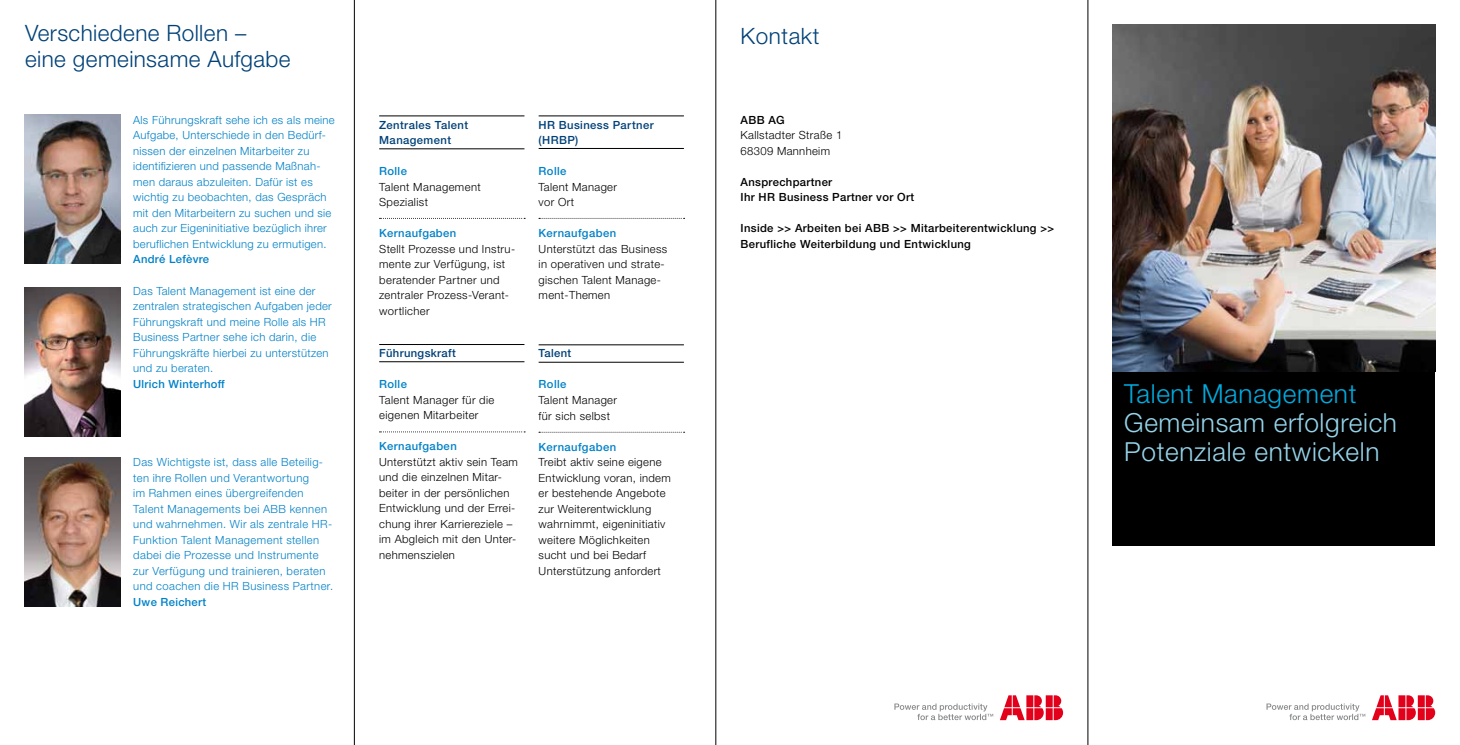
<style>
.page{position:relative;width:1460px;height:745px;background:#fff}
.page>*{position:absolute;margin:0;border:0;box-sizing:border-box;transform-origin:0 0}
.t1{font:300 26.25px/28.8px "Helvetica Neue LT Pro";letter-spacing:.025em;color:#95d4ea}
.t2{font:300 26.25px "Helvetica Neue LT Pro";letter-spacing:.025em;color:#00abdf}
.t3{font:300 22.5px "Helvetica Neue LT Pro";letter-spacing:.02em;color:#004178}
.t4{font:300 22.5px "Helvetica Neue LT";letter-spacing:.025em;color:#004178}
.t5{font:300 11.25px/15.5px "Helvetica Neue LT Pro";letter-spacing:.03em;color:#000}
.t6{font:300 11.25px/15.5px "Helvetica Neue LT";letter-spacing:.025em;color:#0081c7}
.t7{font:300 11.25px/15.5px "Helvetica Neue LT Pro";letter-spacing:.035em;color:#0081c7}
.t8{font:500 11.25px/15.5px "Helvetica Neue LT Pro";letter-spacing:.03em;color:#000}
.t9{font:500 11.25px "Helvetica Neue LT";letter-spacing:.03em;color:#0081c7}
.t10{font:500 11.25px/15.5px "Helvetica Neue LT";letter-spacing:.04em;color:#004178}
.t11{font:500 11.25px "Helvetica Neue LT Pro";letter-spacing:.03em;color:#004178}
.t12{font:500 11.25px "Helvetica Neue LT Pro";letter-spacing:.03em;color:#0081c7}
</style>
<div class="page">
<img style="left:1113px;top:25px;width:322px;height:346px">
<svg style="left:894px;top:703px;width:99px;height:16px"></svg>
<svg style="left:1000px;top:695px;width:63px;height:24px"></svg>
<svg style="left:1266px;top:703px;width:99px;height:16px"></svg>
<svg style="left:1372px;top:695px;width:63px;height:24px"></svg>
<div style="left:1113px;top:371px;width:322px;height:174px;background:#000"></div>
<img style="left:25px;top:115px;width:95px;height:149px">
<img style="left:25px;top:457px;width:95px;height:149px">
<img style="left:25px;top:287px;width:95px;height:148px">
<hr style="left:354px;top:0;width:1px;height:744px;background:#000">
<hr style="left:716px;top:0;width:1px;height:744px;background:#000">
<hr style="left:1088px;top:0;width:1px;height:744px;background:#000">
<hr style="left:379px;top:116px;width:145px;height:1px;background:#000">
<hr style="left:379px;top:148px;width:145px;height:1px;background:#000">
<svg style="left:379px;top:218px;width:146px;height:1px"></svg>
<hr style="left:539px;top:116px;width:145px;height:1px;background:#000">
<hr style="left:539px;top:148px;width:145px;height:1px;background:#000">
<svg style="left:539px;top:218px;width:146px;height:1px"></svg>
<hr style="left:379px;top:344px;width:145px;height:1px;background:#000">
<hr style="left:379px;top:361px;width:145px;height:1px;background:#000">
<svg style="left:379px;top:431px;width:146px;height:1px"></svg>
<hr style="left:539px;top:344px;width:145px;height:1px;background:#000">
<hr style="left:539px;top:362px;width:145px;height:1px;background:#000">
<svg style="left:539px;top:431px;width:146px;height:1px"></svg>
<h2 class="t3" style="left:25px;top:19px;width:223px">Verschiedene Rollen –</h2>
<h2 class="t4" style="left:741px;top:22px;width:80px">Kontakt</h2>
<h2 class="t3" style="left:25px;top:45px;width:267px">eine gemeinsame Aufgabe</h2>
<p class="t6" style="left:133px;top:112px;width:203px">Als Führungskraft sehe ich es als meine Aufgabe, Unterschiede in den Bedürf&shy;nissen der einzelnen Mitarbeiter zu identifizieren und passende Maßnah&shy;men daraus abzuleiten. Dafür ist es wichtig zu beobachten, das Gespräch mit den Mitarbeitern zu suchen und sie auch zur Eigeninitiative bezüglich ihrer beruflichen Entwicklung zu ermutigen.</p>
<p class="t9" style="left:133px;top:252px;width:77px">André Lefèvre</p>
<p class="t6" style="left:133px;top:282px;width:200px">Das Talent Management ist eine der zentralen strategischen Aufgaben jeder Führungskraft und meine Rolle als HR Business Partner sehe ich darin, die Führungskräfte hierbei zu unterstützen und zu beraten.</p>
<p class="t9" style="left:133px;top:376px;width:93px">Ulrich Winterhoff</p>
<p class="t7" style="left:133px;top:453px;width:201px">Das Wichtigste ist, dass alle Beteilig&shy;ten ihre Rollen und Verantwortung<br>im Rahmen eines übergreifenden Talent Managements bei ABB kennen und wahrnehmen. Wir als zentrale HR-Funktion Talent Management stellen dabei die Prozesse und Instrumente zur Verfügung und trainieren, beraten und coachen die HR Business Partner.</p>
<p class="t9" style="left:133px;top:594px;width:74px">Uwe Reichert</p>
<p class="t10" style="left:379px;top:116px;width:90px">Zentrales Talent<br>Management</p>
<p class="t9" style="left:379px;top:164px;width:29px">Rolle</p>
<p class="t5" style="left:379px;top:178px;width:103px">Talent Management<br>Spezialist</p>
<p class="t12" style="left:379px;top:226px;width:79px">Kernaufgaben</p>
<p class="t5" style="left:379px;top:240px;width:137px">Stellt Prozesse und Instru&shy;mente zur Verfügung, ist beratender Partner und zentraler Prozess-Verant&shy;wortlicher</p>
<p class="t11" style="left:379px;top:346px;width:78px">Führungskraft</p>
<p class="t9" style="left:379px;top:377px;width:29px">Rolle</p>
<p class="t5" style="left:379px;top:391px;width:117px">Talent Manager für die eigenen Mitarbeiter</p>
<p class="t9" style="left:379px;top:439px;width:79px">Kernaufgaben</p>
<p class="t5" style="left:379px;top:453px;width:140px">Unterstützt aktiv sein Team und die einzelnen Mitar&shy;beiter in der persönlichen<br>Entwicklung und der Errei&shy;chung ihrer Karriereziele – im Abgleich mit den Unter&shy;nehmenszielen</p>
<p class="t10" style="left:539px;top:116px;width:117px">HR Business Partner (HRBP)</p>
<p class="t9" style="left:539px;top:164px;width:29px">Rolle</p>
<p class="t5" style="left:539px;top:178px;width:80px">Talent Manager vor Ort</p>
<p class="t9" style="left:539px;top:226px;width:79px">Kernaufgaben</p>
<p class="t5" style="left:539px;top:240px;width:130px">Unterstützt das Business in operativen und strate&shy;gischen Talent Manage&shy;ment-Themen</p>
<p class="t11" style="left:539px;top:346px;width:34px">Talent</p>
<p class="t9" style="left:539px;top:377px;width:29px">Rolle</p>
<p class="t5" style="left:539px;top:392px;width:80px">Talent Manager für sich selbst</p>
<p class="t9" style="left:539px;top:439px;width:79px">Kernaufgaben</p>
<p class="t5" style="left:539px;top:454px;width:134px">Treibt aktiv seine eigene<br>Entwicklung voran, indem er bestehende Angebote zur Weiterentwicklung wahrnimmt, eigeninitiativ weitere Möglichkeiten sucht und bei Bedarf<br>Unterstützung anfordert</p>
<p class="t8" style="left:741px;top:112px;width:46px">ABB AG</p>
<p class="t5" style="left:741px;top:127px;width:103px">Kallstadter Straße 1<br>68309 Mannheim</p>
<p class="t8" style="left:741px;top:174px;width:175px">Ansprechpartner<br>Ihr HR Business Partner vor Ort</p>
<p class="t8" style="left:741px;top:220px;width:315px">Inside &gt;&gt; Arbeiten bei ABB &gt;&gt; Mitarbeiterentwicklung &gt;&gt;<br>Berufliche Weiterbildung und Entwicklung</p>
<h1 class="t2" style="left:1124px;top:378px;width:234px">Talent Management</h1>
<h1 class="t1" style="left:1124px;top:407px;width:274px">Gemeinsam erfolgreich<br>Potenziale entwickeln</h1>
</div>
